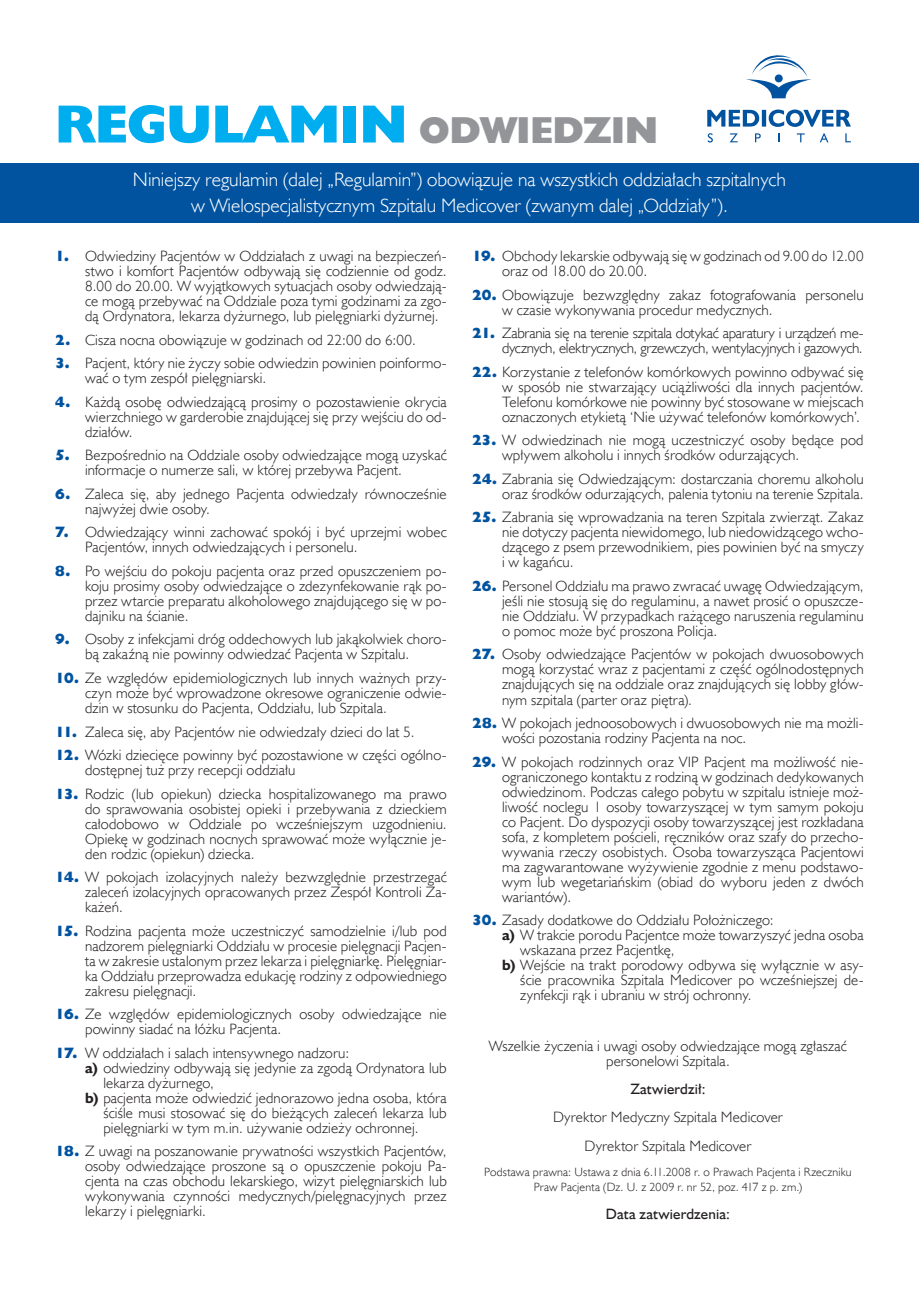
<style>
.page{position:relative;width:919px;height:1289px;background:#fff}
.page>*{position:absolute;margin:0;border:0;box-sizing:border-box;transform-origin:0 0}
.tekst{font:54px "Humanst 521 X Bd EU";color:#00aeef}
.tekst-2{font:19.5px "Humanst 521 Lt EU";color:#fff}
.tekst-3{font:15px/15px "Humanst 521 Lt EU";letter-spacing:.01em;color:#231f20;text-align:justify}
.tekst-4{font:15px/15px "Humanst 521 Lt EU";letter-spacing:-.015em;color:#231f20;text-align:right}
.tekst-5{font:15px "Humanst 521 EU";letter-spacing:.01em;color:#231f20}
.tekst-6{font:12px/15px "Humanst 521 Lt EU";letter-spacing:.015em;color:#231f20;text-align:center}
.s1{font-size:37.5px;color:#939598}
.s2{font-family:"Humanst 521 X Bd EU";color:#0153a0}
.s3{font-family:"Humanst 521 EU";font-weight:700}
</style>
<div class="page">
<div style="left:0;top:163px;width:918px;height:59px;background:#0153a0"></div>
<svg style="left:746px;top:55px;width:65px;height:43px"></svg>
<svg style="left:707px;top:133px;width:5px;height:9px"></svg>
<svg style="left:730px;top:133px;width:7px;height:9px"></svg>
<svg style="left:755px;top:133px;width:5px;height:9px"></svg>
<svg style="left:796px;top:133px;width:8px;height:9px"></svg>
<svg style="left:820px;top:133px;width:8px;height:9px"></svg>
<svg style="left:845px;top:133px;width:5px;height:9px"></svg>
<svg style="left:707px;top:110px;width:143px;height:17px"></svg>
<p class="tekst" style="left:55px;top:90px;width:604px">REGULAMIN <span class="s1">ODWIEDZIN</span></p>
<p class="tekst-2" style="left:133px;top:168px;width:654px">Niniejszy regulamin (dalej „Regulamin”) obowiązuje na wszystkich oddziałach szpitalnych</p>
<p class="tekst-2" style="left:191px;top:193px;width:538px">w Wielospecjalistycznym Szpitalu Medicover (zwanym dalej „Oddziały”).</p>
<p class="tekst-3" style="left:85px;top:248px;width:363px;text-indent:-30px"><span class="s2">1.</span> Odwiedziny Pacjentów w Oddziałach z uwagi na bezpieczeń&shy;stwo i komfort Pacjentów odbywają się codziennie od godz.<br>8.00 do 20.00. W wyjątkowych sytuacjach osoby odwiedzają&shy;ce mogą przebywać na Oddziale poza tymi godzinami za zgo&shy;dą Ordynatora, lekarza dyżurnego, lub pielęgniarki dyżurnej.</p>
<p class="tekst-3" style="left:55px;top:332px;width:362px"><span class="s2">2.</span> Cisza nocna obowiązuje w godzinach od 22:00 do 6:00.</p>
<p class="tekst-3" style="left:85px;top:355px;width:363px;text-indent:-30px"><span class="s2">3.</span> Pacjent, który nie życzy sobie odwiedzin powinien poinformo&shy;wać o tym zespół pielęgniarski.</p>
<p class="tekst-3" style="left:85px;top:394px;width:363px;text-indent:-30px"><span class="s2">4.</span> Każdą osobę odwiedzającą prosimy o pozostawienie okrycia wierzchniego w garderobie znajdującej się przy wejściu do od&shy;działów.</p>
<p class="tekst-3" style="left:85px;top:447px;width:363px;text-indent:-30px"><span class="s2">5.</span> Bezpośrednio na Oddziale osoby odwiedzające mogą uzyskać informacje o numerze sali, w której przebywa Pacjent.</p>
<p class="tekst-3" style="left:85px;top:486px;width:363px;text-indent:-30px"><span class="s2">6.</span> Zaleca się, aby jednego Pacjenta odwiedzały równocześnie najwyżej dwie osoby.</p>
<p class="tekst-3" style="left:85px;top:524px;width:363px;text-indent:-30px"><span class="s2">7.</span> Odwiedzający winni zachować spokój i być uprzejmi wobec<br>Pacjentów, innych odwiedzających i personelu.</p>
<p class="tekst-3" style="left:85px;top:563px;width:363px;text-indent:-30px"><span class="s2">8.</span> Po wejściu do pokoju pacjenta oraz przed opuszczeniem po&shy;koju prosimy osoby odwiedzające o zdezynfekowanie rąk po&shy;przez wtarcie preparatu alkoholowego znajdującego się w po&shy;dajniku na ścianie.</p>
<p class="tekst-3" style="left:55px;top:631px;width:393px;text-align:center"><span class="s2">9.</span> Osoby z infekcjami dróg oddechowych lub jakąkolwiek choro&shy;bą zakaźną nie powinny odwiedzać Pacjenta w Szpitalu.</p>
<p class="tekst-3" style="left:85px;top:670px;width:363px;text-indent:-30px"><span class="s2">10.</span> Ze względów epidemiologicznych lub innych ważnych przy&shy;czyn może być wprowadzone okresowe ograniczenie odwie&shy;dzin w stosunku do Pacjenta, Oddziału, lub Szpitala.</p>
<p class="tekst-3" style="left:55px;top:723px;width:361px"><span class="s2">11.</span> Zaleca się, aby Pacjentów nie odwiedzały dzieci do lat 5.</p>
<p class="tekst-3" style="left:85px;top:747px;width:363px;text-indent:-30px"><span class="s2">12.</span> Wózki dziecięce powinny być pozostawione w części ogólno&shy;dostępnej tuż przy recepcji oddziału</p>
<p class="tekst-3" style="left:85px;top:785px;width:363px;text-indent:-30px"><span class="s2">13.</span> Rodzic (lub opiekun) dziecka hospitalizowanego ma prawo do sprawowania osobistej opieki i przebywania z dzieckiem całodobowo w Oddziale po wcześniejszym uzgodnieniu.<br>Opiekę w godzinach nocnych sprawować może wyłącznie je&shy;den rodzic (opiekun) dziecka.</p>
<p class="tekst-3" style="left:85px;top:869px;width:363px;text-indent:-30px"><span class="s2">14.</span> W pokojach izolacyjnych należy bezwzględnie przestrzegać zaleceń izolacyjnych opracowanych przez Zespół Kontroli Za&shy;każeń.</p>
<p class="tekst-3" style="left:85px;top:922px;width:363px;text-indent:-30px"><span class="s2">15.</span> Rodzina pacjenta może uczestniczyć samodzielnie i/lub pod nadzorem pielęgniarki Oddziału w procesie pielęgnacji Pacjen&shy;ta w zakresie ustalonym przez lekarza i pielęgniarkę. Pielęgniar&shy;ka Oddziału przeprowadza edukację rodziny z odpowiedniego zakresu pielęgnacji.</p>
<p class="tekst-3" style="left:85px;top:1006px;width:363px;text-indent:-30px"><span class="s2">16.</span> Ze względów epidemiologicznych osoby odwiedzające nie powinny siadać na łóżku Pacjenta.</p>
<p class="tekst-3" style="left:55px;top:1044px;width:295px"><span class="s2">17.</span> W oddziałach i salach intensywnego nadzoru:</p>
<p class="tekst-3" style="left:103px;top:1059px;width:345px;text-indent:-18px"><span class="s3">a)</span> odwiedziny odbywają się jedynie za zgodą Ordynatora lub lekarza dyżurnego,</p>
<p class="tekst-3" style="left:103px;top:1089px;width:345px;text-indent:-18px"><span class="s3">b)</span> pacjenta może odwiedzić jednorazowo jedna osoba, która ściśle musi stosować się do bieżących zaleceń lekarza lub pielęgniarki w tym m.in. używanie odzieży ochronnej.</p>
<p class="tekst-3" style="left:85px;top:1143px;width:363px;text-indent:-30px"><span class="s2">18.</span> Z uwagi na poszanowanie prywatności wszystkich Pacjentów, osoby odwiedzające proszone są o opuszczenie pokoju Pa&shy;cjenta na czas obchodu lekarskiego, wizyt pielęgniarskich lub wykonywania czynności medycznych/pielęgnacyjnych przez lekarzy i pielęgniarki.</p>
<p class="tekst-3" style="left:502px;top:248px;width:363px;text-indent:-30px"><span class="s2">19.</span> Obchody lekarskie odbywają się w godzinach od 9.00 do 12.00 oraz od 18.00 do 20.00.</p>
<p class="tekst-3" style="left:502px;top:287px;width:363px;text-indent:-30px"><span class="s2">20.</span> Obowiązuje bezwzględny zakaz fotografowania personelu w czasie wykonywania procedur medycznych.</p>
<p class="tekst-4" style="left:472px;top:325px;width:393px"><span class="s2">21.</span> Zabrania się na terenie szpitala dotykać aparatury i urządzeń me&shy;dycznych, elektrycznych, grzewczych, wentylacyjnych i gazowych.</p>
<p class="tekst-3" style="left:502px;top:364px;width:363px;text-indent:-30px"><span class="s2">22.</span> Korzystanie z telefonów komórkowych powinno odbywać się w sposób nie stwarzający uciążliwości dla innych pacjentów.<br>Telefonu komórkowe nie powinny być stosowane w miejscach oznaczonych etykietą ‘Nie używać telefonów komórkowych’.</p>
<p class="tekst-3" style="left:502px;top:432px;width:363px;text-indent:-30px"><span class="s2">23.</span> W odwiedzinach nie mogą uczestniczyć osoby będące pod wpływem alkoholu i innych środków odurzających.</p>
<p class="tekst-3" style="left:472px;top:471px;width:393px;text-align:right"><span class="s2">24.</span> Zabrania się Odwiedzającym: dostarczania choremu alkoholu oraz środków odurzających, palenia tytoniu na terenie Szpitala.</p>
<p class="tekst-3" style="left:502px;top:509px;width:363px;text-indent:-30px"><span class="s2">25.</span> Zabrania się wprowadzania na teren Szpitala zwierząt. Zakaz nie dotyczy pacjenta niewidomego, lub niedowidzącego wcho&shy;dzącego z psem przewodnikiem, pies powinien być na smyczy i w kagańcu.</p>
<p class="tekst-3" style="left:502px;top:578px;width:363px;text-indent:-30px"><span class="s2">26.</span> Personel Oddziału ma prawo zwracać uwagę Odwiedzającym, jeśli nie stosują się do regulaminu, a nawet prosić o opuszcze&shy;nie Oddziału. W przypadkach rażącego naruszenia regulaminu o pomoc może być proszona Policja.</p>
<p class="tekst-3" style="left:502px;top:646px;width:363px;text-indent:-30px"><span class="s2">27.</span> Osoby odwiedzające Pacjentów w pokojach dwuosobowych mogą korzystać wraz z pacjentami z część ogólnodostępnych znajdujących się na oddziale oraz znajdujących się lobby głów&shy;nym szpitala (parter oraz piętra).</p>
<p class="tekst-3" style="left:502px;top:715px;width:363px;text-indent:-30px"><span class="s2">28.</span> W pokojach jednoosobowych i dwuosobowych nie ma możli&shy;wości pozostania rodziny Pacjenta na noc.</p>
<p class="tekst-3" style="left:502px;top:753px;width:363px;text-indent:-30px"><span class="s2">29.</span> W pokojach rodzinnych oraz VIP Pacjent ma możliwość nie&shy;ograniczonego kontaktu z rodziną w godzinach dedykowanych odwiedzinom. Podczas całego pobytu w szpitalu istnieje moż&shy;liwość noclegu 1 osoby towarzyszącej w tym samym pokoju co Pacjent. Do dyspozycji osoby towarzyszącej jest rozkładana sofa, z kompletem pościeli, ręczników oraz szafy do przecho&shy;wywania rzeczy osobistych. Osoba towarzysząca Pacjentowi ma zagwarantowane wyżywienie zgodnie z menu podstawo&shy;wym lub wegetariańskim (obiad do wyboru jeden z dwóch wariantów).</p>
<p class="tekst-3" style="left:472px;top:912px;width:303px"><span class="s2">30.</span> Zasady dodatkowe do Oddziału Położniczego:</p>
<p class="tekst-3" style="left:520px;top:927px;width:345px;text-indent:-18px"><span class="s3">a)</span> W trakcie porodu Pacjentce może towarzyszyć jedna osoba wskazana przez Pacjentkę,</p>
<p class="tekst-3" style="left:520px;top:957px;width:345px;text-indent:-18px"><span class="s3">b)</span> Wejście na trakt porodowy odbywa się wyłącznie w asy&shy;ście pracownika Szpitala Medicover po wcześniejszej de&shy;zynfekcji rąk i ubraniu w strój ochronny.</p>
<p class="tekst-3" style="left:489px;top:1038px;width:359px;text-align:center">Wszelkie życzenia i uwagi osoby odwiedzające mogą zgłaszać personelowi Szpitala.</p>
<p class="tekst-5" style="left:630px;top:1079px;width:77px">Zatwierdził:</p>
<p class="tekst-3" style="left:553px;top:1109px;width:231px">Dyrektor Medyczny Szpitala Medicover</p>
<p class="tekst-3" style="left:584px;top:1138px;width:168px">Dyrektor Szpitala Medicover</p>
<p class="tekst-6" style="left:484px;top:1164px;width:369px">Podstawa prawna: Ustawa z dnia 6.11.2008 r. o Prawach Pacjenta i Rzeczniku<br>Praw Pacjenta (Dz. U. z 2009 r. nr 52, poz. 417 z p. zm.)</p>
<p class="tekst-5" style="left:606px;top:1204px;width:126px">Data zatwierdzenia:</p>
</div>
